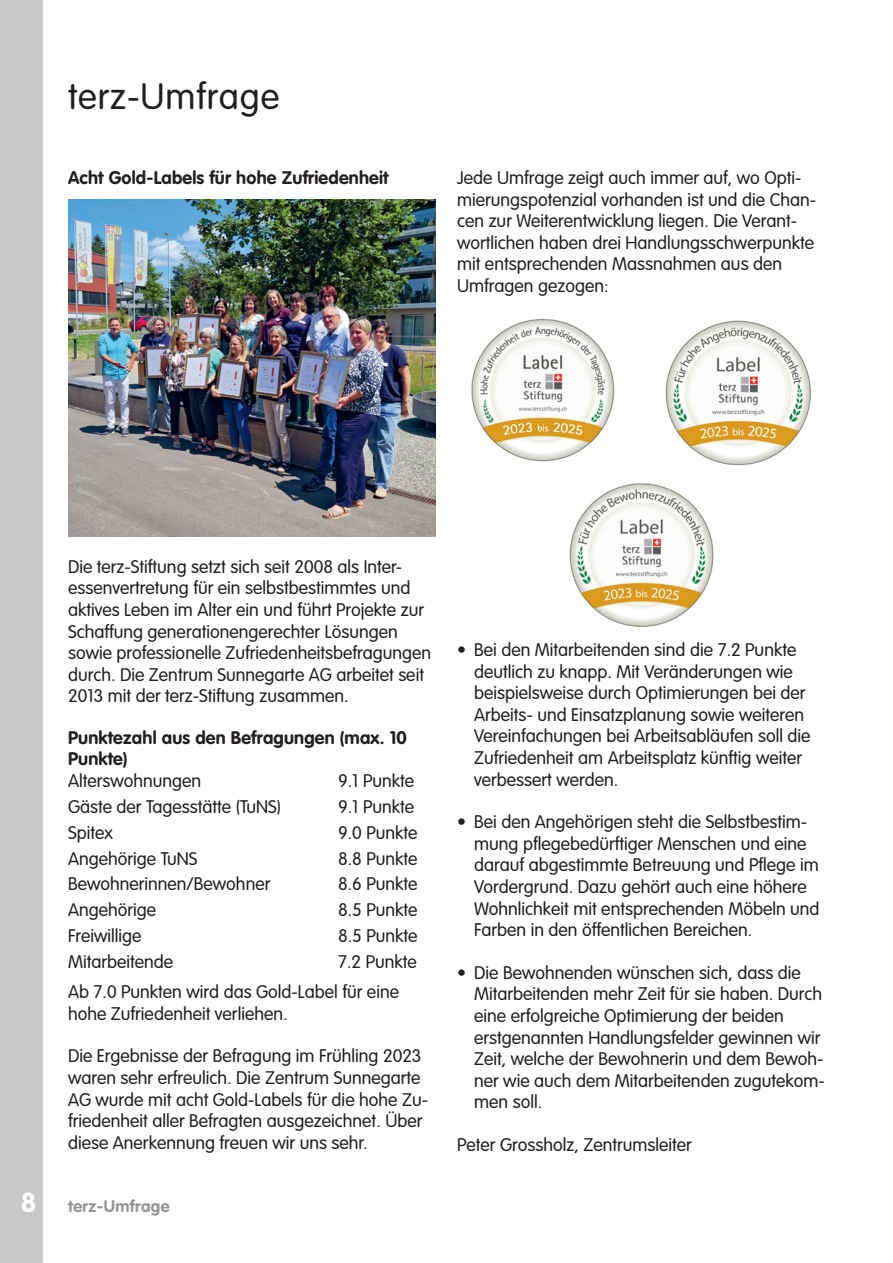
<style>
.page{position:relative;width:893px;height:1263px;background:#fff}
.page>*{position:absolute;margin:0;border:0;box-sizing:border-box;transform-origin:0 0}
.Haupttitel_24{font:300 36px "VAG Rounded Std";letter-spacing:.025em;color:#231f20}
.LT_A{font:300 18px/21.6px "VAG Rounded Std";color:#231f20}
.EZ_4mm{font:300 18px/21.6px "VAG Rounded Std";color:#231f20}
.UT{font:700 18px/21px "VAG Rounded Std";letter-spacing:.01em;color:#231f20}
.t1{font:700 16.5px "VAG Rounded Std";letter-spacing:.025em;color:#939598}
.s1{font-size:27px;color:#fff}
</style>
<div class="page">
<div style="left:0;top:0;width:43px;height:1263px;background:#c7c8ca"></div>
<img style="left:68px;top:200px;width:368px;height:336px">
<img style="left:471px;top:318px;width:144px;height:144px">
<img style="left:665px;top:320px;width:146px;height:146px">
<img style="left:569px;top:483px;width:145px;height:144px">
<p class="Haupttitel_24" style="left:68px;top:75px;width:213px">terz-Umfrage</p>
<p class="UT" style="left:68px;top:168px;width:322px">Acht Gold-Labels für hohe Zufriedenheit</p>
<p class="LT_A" style="left:457px;top:167px;width:360px">Jede Umfrage zeigt auch immer auf, wo Opti&shy;mierungspotenzial vorhanden ist und die Chan&shy;cen zur Weiterentwicklung liegen. Die Verant&shy;wortlichen haben drei Handlungsschwerpunkte mit entsprechenden Massnahmen aus den Umfragen gezogen:</p>
<p class="LT_A" style="left:68px;top:556px;width:365px">Die terz-Stiftung setzt sich seit 2008 als Inter&shy;essenvertretung für ein selbstbestimmtes und aktives Leben im Alter ein und führt Projekte zur Schaffung generationengerechter Lösungen sowie professionelle Zufriedenheitsbefragungen durch. Die Zentrum Sunnegarte AG arbeitet seit 2013 mit der terz-Stiftung zusammen.</p>
<p class="UT" style="left:68px;top:728px;width:340px">Punktezahl aus den Befragungen (max. 10<br>Punkte)</p>
<p class="LT_A" style="left:68px;top:770px;width:135px">Alterswohnungen</p>
<p class="LT_A" style="left:338px;top:770px;width:78px">9.1 Punkte</p>
<p class="LT_A" style="left:68px;top:796px;width:215px">Gäste der Tagesstätte (TuNS)</p>
<p class="LT_A" style="left:338px;top:796px;width:78px">9.1 Punkte</p>
<p class="LT_A" style="left:68px;top:822px;width:46px">Spitex</p>
<p class="LT_A" style="left:338px;top:822px;width:81px">9.0 Punkte</p>
<p class="LT_A" style="left:68px;top:848px;width:131px">Angehörige TuNS</p>
<p class="LT_A" style="left:338px;top:848px;width:81px">8.8 Punkte</p>
<p class="LT_A" style="left:68px;top:874px;width:204px">Bewohnerinnen/Bewohner</p>
<p class="LT_A" style="left:338px;top:874px;width:81px">8.6 Punkte</p>
<p class="LT_A" style="left:68px;top:900px;width:90px">Angehörige</p>
<p class="LT_A" style="left:338px;top:900px;width:81px">8.5 Punkte</p>
<p class="LT_A" style="left:68px;top:926px;width:75px">Freiwillige</p>
<p class="LT_A" style="left:338px;top:926px;width:81px">8.5 Punkte</p>
<p class="LT_A" style="left:68px;top:951px;width:107px">Mitarbeitende</p>
<p class="LT_A" style="left:338px;top:951px;width:80px">7.2 Punkte</p>
<p class="LT_A" style="left:68px;top:982px;width:333px">Ab 7.0 Punkten wird das Gold-Label für eine hohe Zufriedenheit verliehen.</p>
<p class="LT_A" style="left:68px;top:1046px;width:362px">Die Ergebnisse der Befragung im Frühling 2023 waren sehr erfreulich. Die Zentrum Sunnegarte AG wurde mit acht Gold-Labels für die hohe Zu&shy;friedenheit aller Befragten ausgezeichnet. Über diese Anerkennung freuen wir uns sehr.</p>
<p class="t1" style="left:21px;top:1196px;width:150px"><span class="s1">8</span> terz-Umfrage</p>
<p class="EZ_4mm" style="left:474px;top:639px;width:338px;text-indent:-17px">• Bei den Mitarbeitenden sind die 7.2 Punkte deutlich zu knapp. Mit Veränderungen wie beispielsweise durch Optimierungen bei der Arbeits- und Einsatzplanung sowie weiteren Vereinfachungen bei Arbeitsabläufen soll die Zufriedenheit am Arbeitsplatz künftig weiter verbessert werden.</p>
<p class="EZ_4mm" style="left:474px;top:812px;width:347px;text-indent:-17px">• Bei den Angehörigen steht die Selbstbestim&shy;mung pflegebedürftiger Menschen und eine darauf abgestimmte Betreuung und Pflege im Vordergrund. Dazu gehört auch eine höhere Wohnlichkeit mit entsprechenden Möbeln und Farben in den öffentlichen Bereichen.</p>
<p class="EZ_4mm" style="left:474px;top:962px;width:352px;text-indent:-17px">• Die Bewohnenden wünschen sich, dass die Mitarbeitenden mehr Zeit für sie haben. Durch eine erfolgreiche Optimierung der beiden erstgenannten Handlungsfelder gewinnen wir Zeit, welche der Bewohnerin und dem Bewoh&shy;ner wie auch dem Mitarbeitenden zugutekom&shy;men soll.</p>
<p class="LT_A" style="left:457px;top:1134px;width:236px">Peter Grossholz, Zentrumsleiter</p>
</div>
